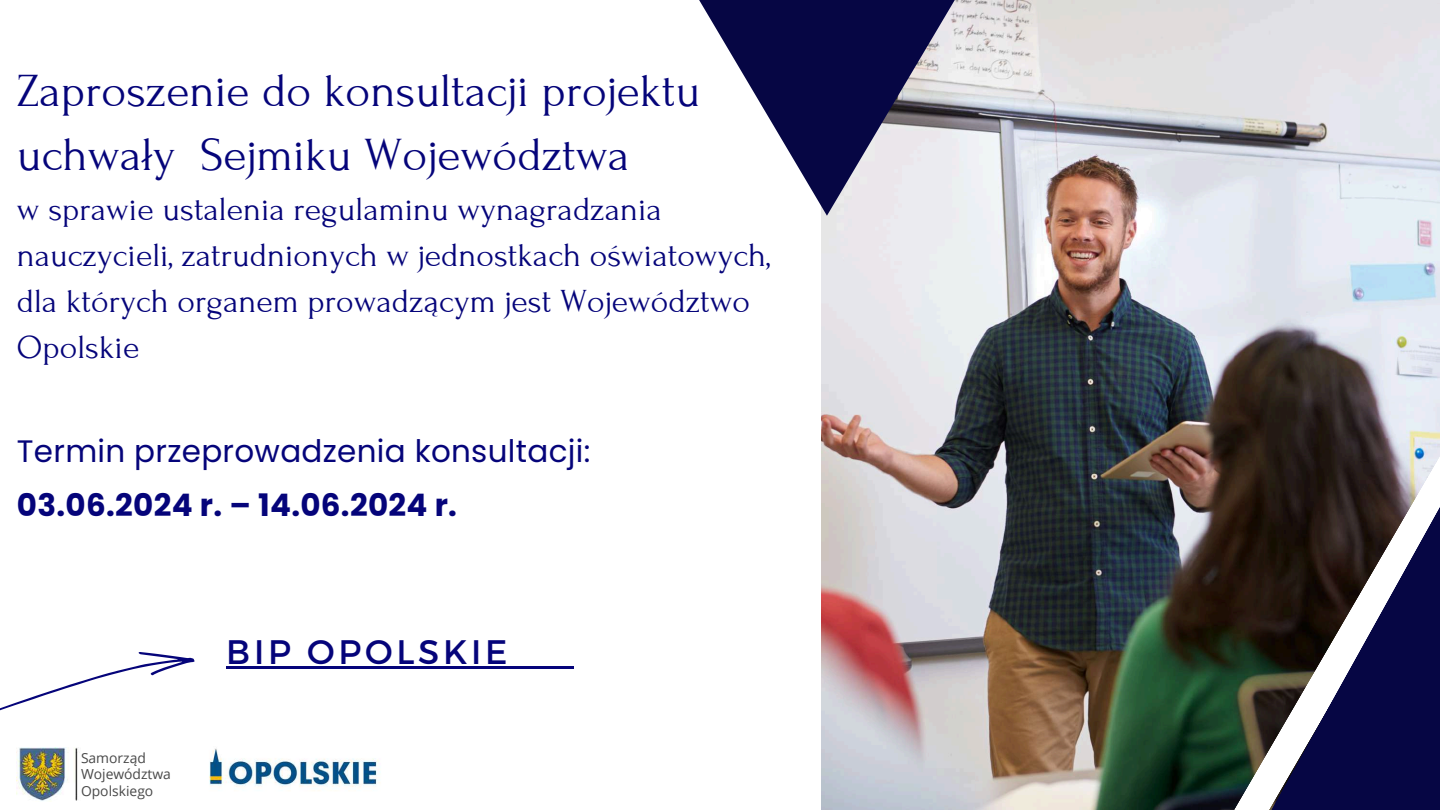
<style>
.page{position:relative;width:1440px;height:810px;background:#fff}
.page>*{position:absolute;margin:0;border:0;box-sizing:border-box;transform-origin:0 0}
.t1{font:47.6px/64.5px "Forum";color:#05047a}
.t2{font:34px "Montserrat";letter-spacing:.11em;color:#05047a}
.t3{font:33.7px/45.8px "Forum";color:#05047a}
.t4{font:31px "Poppins";letter-spacing:.01em;color:#05047a}
.t5{font:700 31px "Poppins";letter-spacing:.01em;color:#05047a}
.t6{font:13.9px/16.8px "Open Sans";color:#484848}
</style>
<div class="page">
<img style="left:822px;top:0;width:618px;height:810px">
<svg style="left:699px;top:0;width:288px;height:216px"></svg>
<img style="left:1056px;top:193px;width:384px;height:617px">
<img style="left:18px;top:784px;width:60px;height:17px">
<img style="left:209px;top:748px;width:171px;height:43px">
<hr style="left:226px;top:666px;width:285px;height:3px;background:#05047a">
<hr style="left:511px;top:666px;width:63px;height:3px;background:#05047a">
<svg style="left:0;top:652px;width:195px;height:132px"></svg>
<h1 class="t1" style="left:17px;top:59px;width:685px">Zaproszenie do konsultacji projektu uchwały Sejmiku Województwa</h1>
<p class="t3" style="left:17px;top:187px;width:755px">w sprawie ustalenia regulaminu wynagradzania nauczycieli, zatrudnionych w jednostkach oświatowych, dla których organem prowadzącym jest Województwo Opolskie</p>
<p class="t4" style="left:17px;top:430px;width:575px">Termin przeprowadzenia konsultacji:</p>
<p class="t5" style="left:17px;top:483px;width:442px">03.06.2024 r. – 14.06.2024 r.</p>
<p class="t6" style="left:81px;top:749px;width:92px">Samorząd<br>Województwa<br>Opolskiego</p>
<p class="t2" style="left:226px;top:630px;width:283px">BIP OPOLSKIE</p>
</div>
